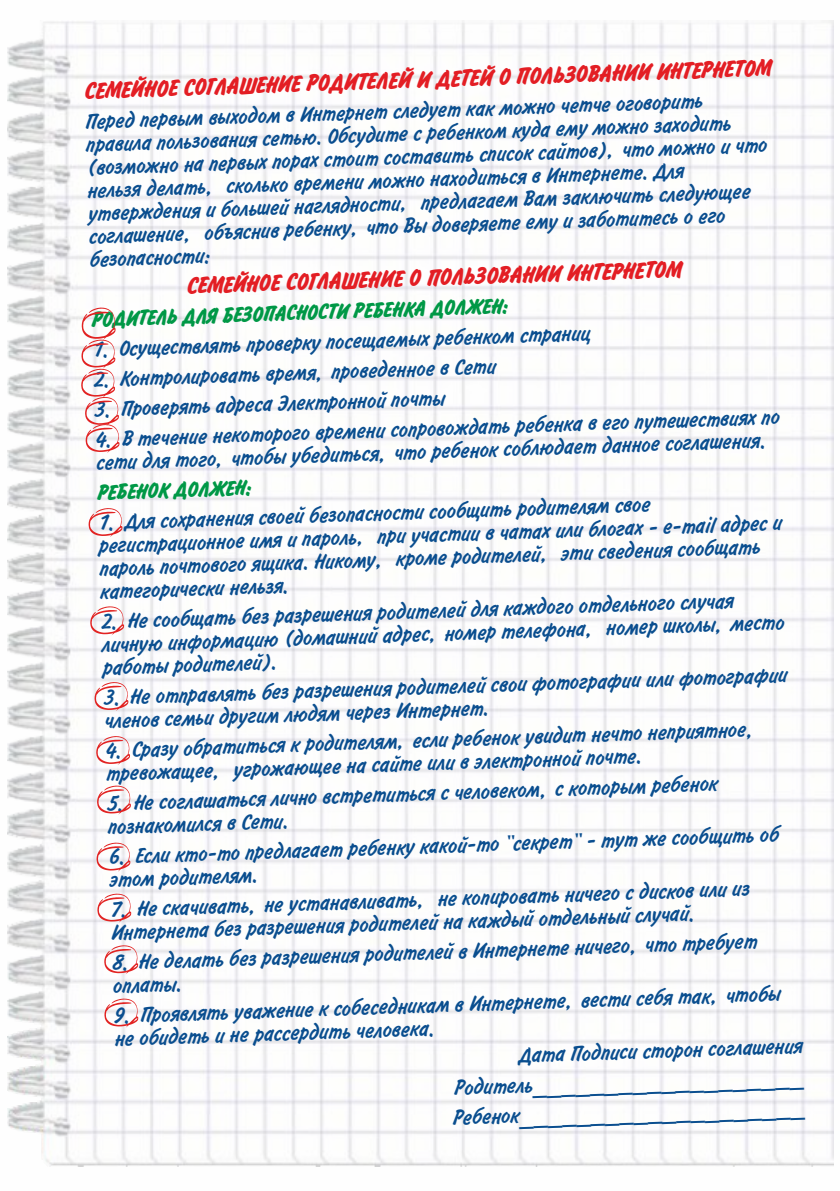
<style>
.page{position:relative;width:840px;height:1191px;background:#fff}
.page>*{position:absolute;margin:0;border:0;box-sizing:border-box;transform-origin:0 0}
.t1{font:700 24px "Inform C";color:#e31e24}
.t2{font:22px/23px "Inform C";color:#0a4e8f}
.t3{font:700 22px "Inform C";color:#009846}
</style>
<div class="page">
<img style="left:8px;top:21px;width:824px;height:1145px">
<svg style="left:81px;top:307px;width:38px;height:146px"></svg>
<svg style="left:88px;top:507px;width:34px;height:30px"></svg>
<svg style="left:90px;top:606px;width:34px;height:29px"></svg>
<svg style="left:94px;top:681px;width:34px;height:30px"></svg>
<svg style="left:96px;top:735px;width:34px;height:30px"></svg>
<svg style="left:97px;top:785px;width:34px;height:29px"></svg>
<svg style="left:97px;top:893px;width:34px;height:29px"></svg>
<svg style="left:96px;top:842px;width:34px;height:29px"></svg>
<svg style="left:104px;top:944px;width:34px;height:30px"></svg>
<svg style="left:104px;top:998px;width:34px;height:29px"></svg>
<p class="t1" style="left:84px;top:82px;width:688px;rotate:-2deg">СЕМЕЙНОЕ СОГЛАШЕНИЕ РОДИТЕЛЕЙ И ДЕТЕЙ О ПОЛЬЗОВАНИИ ИНТЕРНЕТОМ</p>
<p class="t2" style="left:84px;top:113px;width:682px;rotate:-2deg">Перед первым выходом в Интернет следует как можно четче оговорить правила пользования сетью. Обсудите с ребенком куда ему можно заходить (возможно на первых порах стоит составить список сайтов),что можно и что нельзя делать, сколько времени можно находиться в Интернете. Для утверждения и большей наглядности, предлагаем Вам заключить следующее соглашение, объяснив ребенку,что Вы доверяете ему и заботитесь о его безопасности:</p>
<p class="t1" style="left:186px;top:277px;width:496px;rotate:-2deg">СЕМЕЙНОЕ СОГЛАШЕНИЕ О ПОЛЬЗОВАНИИ ИНТЕРНЕТОМ</p>
<p class="t3" style="left:91px;top:311px;width:418px;rotate:-2deg">РОДИТЕЛЬ ДЛЯ БЕЗОПАСНОСТИ РЕБЕНКА ДОЛЖЕН:</p>
<p class="t2" style="left:92px;top:341px;width:500px;rotate:-2deg">1. Осуществлять проверку посещаемых ребенком страниц</p>
<p class="t2" style="left:93px;top:371px;width:404px;rotate:-2deg">2. Контролировать время,проведенное в Сети</p>
<p class="t2" style="left:94px;top:401px;width:352px;rotate:-2deg">3. Проверять адреса Электронной почты</p>
<p class="t2" style="left:95px;top:431px;width:686px;rotate:-2deg">4. В течение некоторого времени сопровождать ребенка в его путешествиях по сети для того,чтобы убедиться,что ребенок соблюдает данное соглашения.</p>
<p class="t3" style="left:96px;top:484px;width:156px;rotate:-2deg">РЕБЕНОК ДОЛЖЕН:</p>
<p class="t2" style="left:97px;top:514px;width:685px;rotate:-2deg">1. Для сохранения своей безопасности сообщить родителям свое регистрационное имя и пароль, при участии в чатах или блогах - e-mail адрес и пароль почтового ящика. Никому, кроме родителей, эти сведения сообщать категорически нельзя.</p>
<p class="t2" style="left:100px;top:613px;width:684px;rotate:-2deg">2. Не сообщать без разрешения родителей для каждого отдельного случая личную информацию (домашний адрес,номер телефона, номер школы,место работы родителей).</p>
<p class="t2" style="left:103px;top:689px;width:685px;rotate:-2deg">3. Не отправлять без разрешения родителей свои фотографии или фотографии членов семьи другим людям через Интернет.</p>
<p class="t2" style="left:105px;top:742px;width:657px;rotate:-2deg">4. Сразу обратиться к родителям,если ребенок увидит нечто неприятное, тревожащее, угрожающее на сайте или в электронной почте.</p>
<p class="t2" style="left:106px;top:795px;width:612px;rotate:-2deg">5. Не соглашаться лично встретиться с человеком,с которым ребенок познакомился в Сети.</p>
<p class="t2" style="left:108px;top:848px;width:672px;rotate:-2deg">6. Если кто-то предлагает ребенку какой-то "секрет" - тут же сообщить об этом родителям.</p>
<p class="t2" style="left:110px;top:901px;width:641px;rotate:-2deg">7. Не скачивать,не устанавливать, не копировать ничего с дисков или из<br>Интернета без разрешения родителей на каждый отдельный случай.</p>
<p class="t2" style="left:111px;top:954px;width:646px;rotate:-2deg">8. Не делать без разрешения родителей в Интернете ничего,что требует оплаты.</p>
<p class="t2" style="left:113px;top:1007px;width:668px;rotate:-2deg">9. Проявлять уважение к собеседникам в Интернете,вести себя так,чтобы не обидеть и не рассердить человека.</p>
<p class="t2" style="left:449px;top:1045px;width:354px;line-height:30px;text-align:justify;text-indent:68px;rotate:-2deg">Дата Подписи сторон соглашения Родитель___________________ Ребенок____________________</p>
</div>
